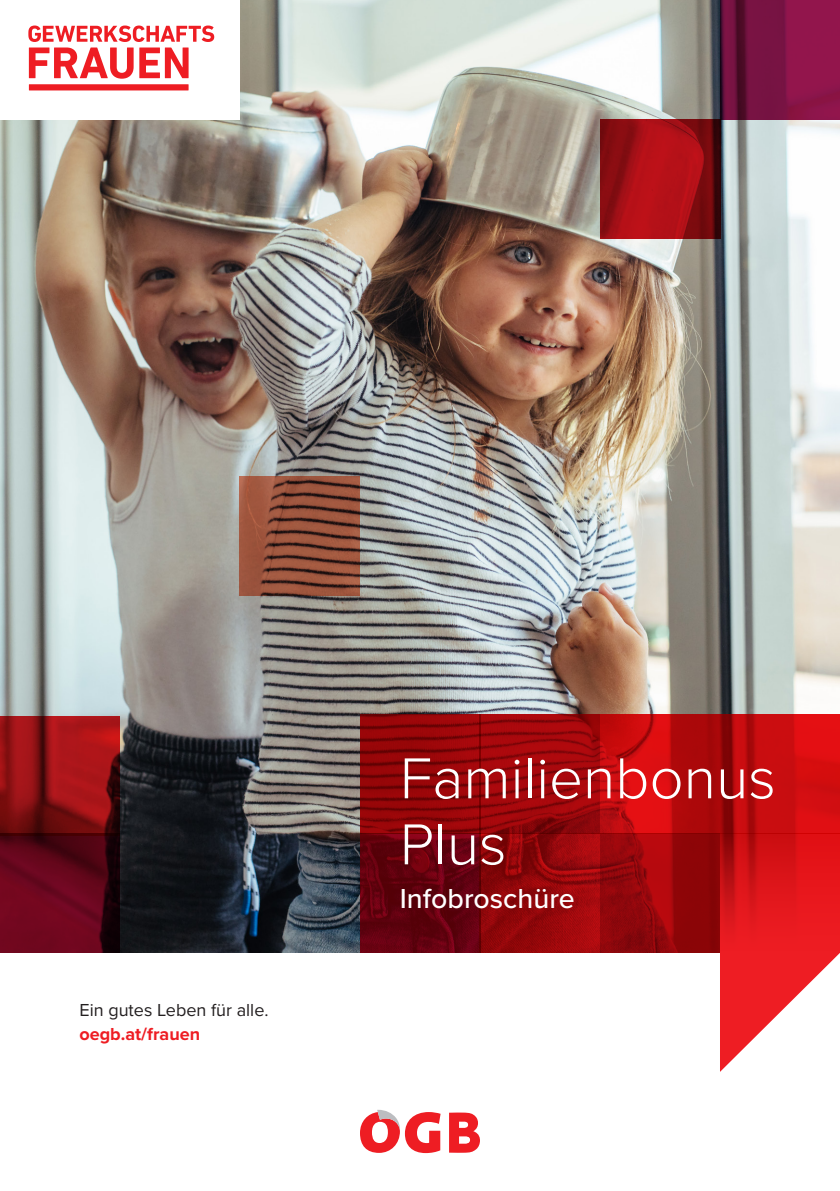
<style>
.page{position:relative;width:840px;height:1191px;background:#fff}
.page>*{position:absolute;margin:0;border:0;box-sizing:border-box;transform-origin:0 0}
.t1{font:300 59.8px/66px "Proxima Nova";color:#fff}
.t2{font:500 28.4px "Proxima Nova";color:#fff}
.t3{font:18px "Proxima Nova";color:#231f20}
.t4{font:700 18px "Proxima Nova";color:#ee1d23}
</style>
<div class="page">
<img style="left:0;top:0;width:839px;height:952px">
<svg style="left:0;top:836px;width:120px;height:116px;background:#5c0519"></svg>
<svg style="left:0;top:716px;width:120px;height:120px;background:#8c1113"></svg>
<svg style="left:599px;top:119px;width:121px;height:119px;background:#990f15"></svg>
<svg style="left:239px;top:476px;width:120px;height:119px;background:#8a4b37"></svg>
<svg style="left:719px;top:0;width:120px;height:119px;background:#7b1343"></svg>
<svg style="left:360px;top:833px;width:119px;height:119px;background:#63010e"></svg>
<svg style="left:479px;top:833px;width:120px;height:119px;background:#92070a"></svg>
<svg style="left:599px;top:833px;width:120px;height:119px;background:#94060a"></svg>
<svg style="left:719px;top:714px;width:120px;height:119px;background:#c50c0e"></svg>
<svg style="left:599px;top:714px;width:120px;height:119px;background:#c10b0d"></svg>
<svg style="left:479px;top:714px;width:120px;height:119px;background:#9a060a"></svg>
<svg style="left:360px;top:714px;width:119px;height:119px;background:#8f0508"></svg>
<svg style="left:719px;top:952px;width:120px;height:119px"></svg>
<svg style="left:719px;top:833px;width:120px;height:119px;background:#da1419"></svg>
<div style="left:0;top:0;width:120px;height:119px;background:#fff"></div>
<div style="left:120px;top:0;width:120px;height:119px;background:#fff"></div>
<svg style="left:28px;top:26px;width:186px;height:53px"></svg>
<div style="left:29px;top:84px;width:159px;height:6px;background:#ee1d23"></div>
<svg style="left:449px;top:1112px;width:30px;height:40px"></svg>
<svg style="left:360px;top:1109px;width:80px;height:44px"></svg>
<p class="t3" style="left:79px;top:997px;width:190px">Ein gutes Leben für alle.</p>
<p class="t4" style="left:79px;top:1021px;width:122px">oegb.at/frauen</p>
<h1 class="t1" style="left:399px;top:742px;width:377px">Familienbonus<br>Plus</h1>
<h2 class="t2" style="left:399px;top:877px;width:176px">Infobroschüre</h2>
</div>
